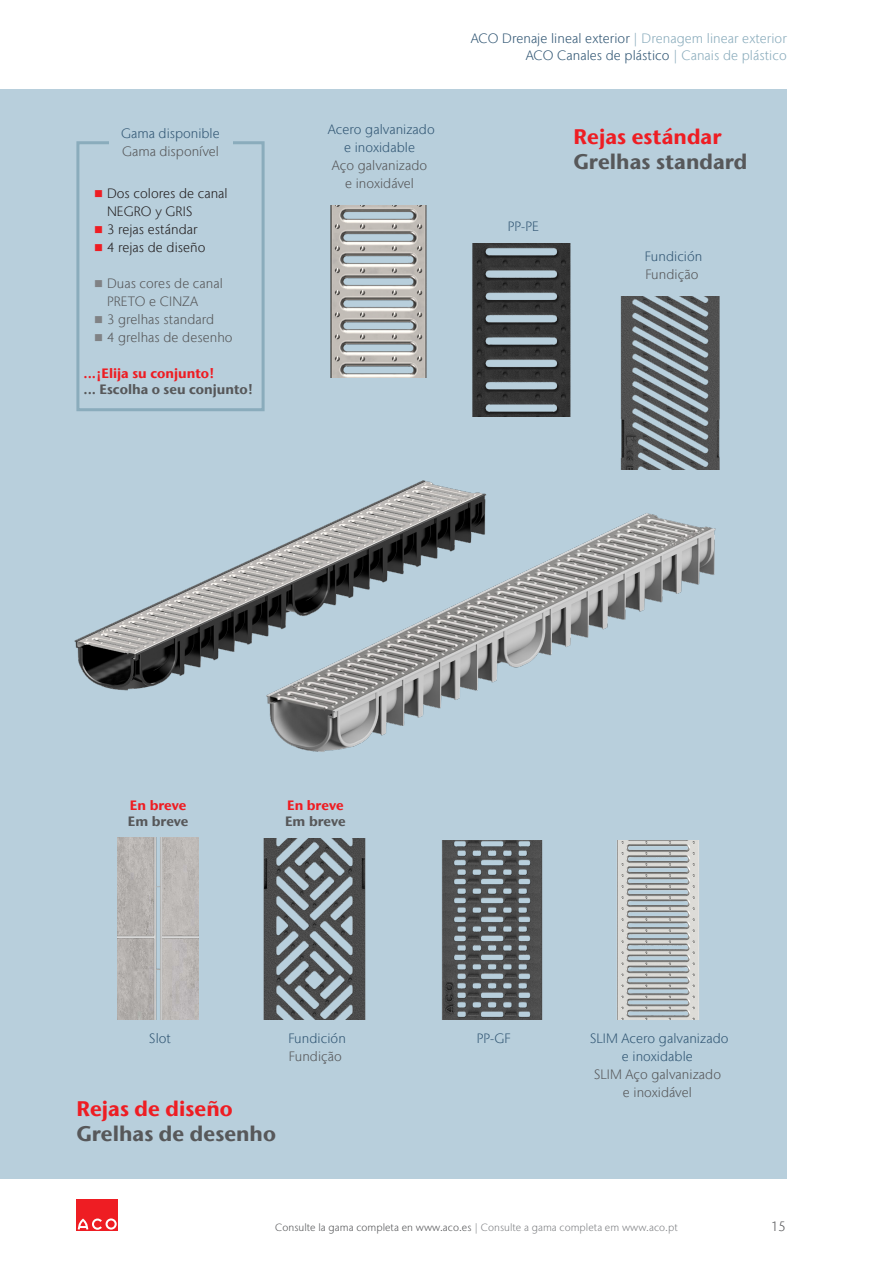
<style>
.page{position:relative;width:893px;height:1263px;background:#fff}
.page>*{position:absolute;margin:0;border:0;box-sizing:border-box;transform-origin:0 0}
.Intermediate_heading{font:700 21px/25.2px "Stone Sans IIITC Com";color:#57585a}
.Info_box{font:300 13.5px/17.9px "Stone Sans IIITC Com";letter-spacing:.005em;color:#335875;text-align:center}
.Info_box-2{font:300 13.5px/17.9px "Stone Sans IIITC Com";letter-spacing:.005em;color:#57585a;text-align:center}
.t1{font:300 13.5px/18px "Stone Sans IIITC Com";letter-spacing:.005em;color:#231f20}
.Intermediate_heading-2{font:700 13.5px/16.2px "Stone Sans IIITC Com";color:#57585a}
.Intermediate_heading-3{font:700 13.5px/16.2px "Stone Sans IIITC Com";color:#ee1d23}
.Info_box_title{font:300 13.5px/17.9px "Stone Sans IIITC Com";color:#335875}
.t2{font:300 10.5px "Stone Sans IIITC Pro";letter-spacing:.005em;color:#57585a}
.s1{color:#57585a}
.s2{color:#ee1d23}
.s3{color:#808285}
.s4{color:#8aacbc}
</style>
<div class="page">
<div style="left:77px;top:1199px;width:13px;height:32px;background:#ee1d23"></div>
<div style="left:91px;top:1199px;width:13px;height:32px;background:#ee1d23"></div>
<div style="left:105px;top:1199px;width:13px;height:32px;background:#ee1d23"></div>
<svg style="left:77px;top:1218px;width:40px;height:12px"></svg>
<div style="left:0;top:89px;width:786px;height:1090px;background:#b8cfdc"></div>
<img style="left:74px;top:480px;width:413px;height:211px">
<img style="left:260px;top:508px;width:456px;height:244px">
<img style="left:330px;top:205px;width:97px;height:173px">
<img style="left:620px;top:297px;width:100px;height:172px">
<img style="left:617px;top:841px;width:82px;height:178px">
<img style="left:118px;top:838px;width:80px;height:181px">
<div style="left:76px;top:141px;width:189px;height:270px;border:3px solid #8aacbc"></div>
<div style="left:109px;top:122px;width:123px;height:40px;background:#b8cfdc"></div>
<img style="left:263px;top:838px;width:103px;height:181px">
<img style="left:441px;top:840px;width:102px;height:179px">
<img style="left:472px;top:243px;width:99px;height:173px">
<p class="Info_box_title" style="left:121px;top:124px;width:100px">Gama disponible<br><span class="s1">Gama disponível</span></p>
<p class="t1" style="left:107px;top:184px;width:122px;text-indent:-13px"><span class="s2">■</span> Dos colores de canal<br>NEGRO y GRIS</p>
<p class="t1" style="left:94px;top:220px;width:105px"><span class="s2">■</span> 3 rejas estándar</p>
<p class="t1" style="left:94px;top:238px;width:113px"><span class="s2">■</span> 4 rejas de diseño</p>
<p class="Info_box-2" style="left:107px;top:274px;width:117px;text-align:left;text-indent:-13px"><span class="s3">■</span> Duas cores de canal<br>PRETO e CINZA</p>
<p class="Info_box-2" style="left:94px;top:310px;width:121px"><span class="s3">■</span> 3 grelhas standard</p>
<p class="Info_box-2" style="left:94px;top:328px;width:140px"><span class="s3">■</span> 4 grelhas de desenho</p>
<p class="Intermediate_heading-2" style="left:83px;top:365px;width:171px"><span class="s2">...¡Elija su conjunto!<br></span>... Escolha o seu conjunto!</p>
<p class="Info_box" style="left:328px;top:120px;width:108px">Acero galvanizado e inoxidable</p>
<p class="Info_box-2" style="left:332px;top:156px;width:97px">Aço galvanizado e inoxidável</p>
<p class="Info_box" style="left:471px;top:29px;width:317px;text-align:right">ACO Drenaje lineal exterior <span class="s4">| Drenagem linear exterior<br></span>ACO Canales de plástico <span class="s4">| Canais de plástico</span></p>
<p class="Info_box" style="left:508px;top:217px;width:33px">PP-PE</p>
<p class="Intermediate_heading" style="left:574px;top:124px;width:175px"><span class="s2">Rejas estándar<br></span>Grelhas standard</p>
<p class="Info_box" style="left:645px;top:247px;width:59px">Fundición</p>
<p class="Info_box-2" style="left:645px;top:265px;width:55px">Fundição</p>
<p class="Intermediate_heading-3" style="left:128px;top:797px;width:62px">En breve<br><span class="s1">Em breve</span></p>
<p class="Intermediate_heading-3" style="left:285px;top:797px;width:62px">En breve<br><span class="s1">Em breve</span></p>
<p class="Info_box" style="left:149px;top:1030px;width:23px">Slot</p>
<p class="Info_box" style="left:288px;top:1030px;width:59px">Fundición</p>
<p class="Info_box-2" style="left:289px;top:1047px;width:55px">Fundição</p>
<p class="Intermediate_heading" style="left:76px;top:1096px;width:201px"><span class="s2">Rejas de diseño<br></span>Grelhas de desenho</p>
<p class="Info_box" style="left:477px;top:1030px;width:35px">PP-GF</p>
<p class="Info_box" style="left:590px;top:1030px;width:140px">SLIM Acero galvanizado e inoxidable</p>
<p class="Info_box-2" style="left:594px;top:1065px;width:129px">SLIM Aço galvanizado e inoxidável</p>
<p class="t2" style="left:275px;top:1221px;width:404px">Consulte la gama completa en www.aco.es <span class="s3">| Consulte a gama completa em www.aco.pt</span></p>
<p class="Info_box-2" style="left:771px;top:1217px;width:16px">15</p>
</div>
